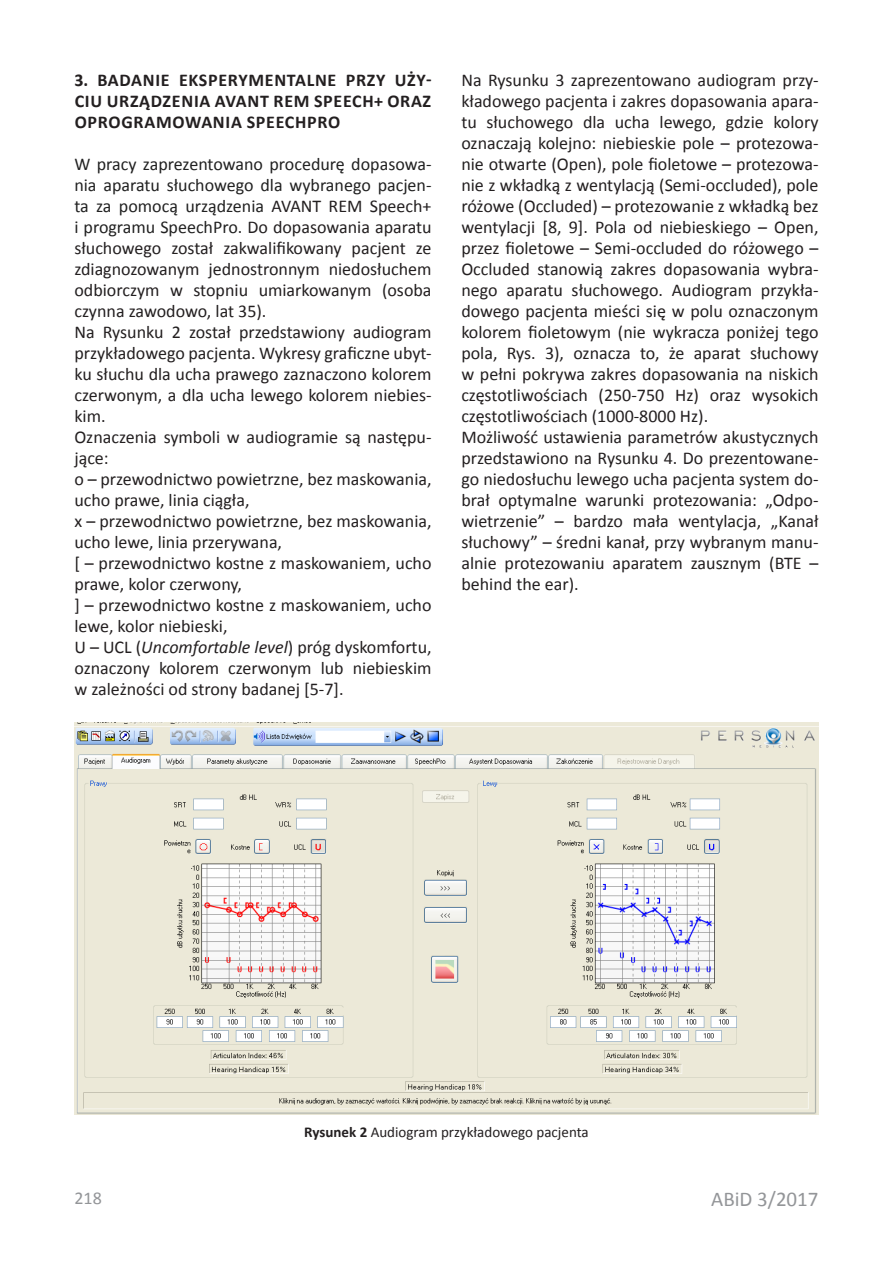
<style>
.page{position:relative;width:893px;height:1263px;background:#fff}
.page>*{position:absolute;margin:0;border:0;box-sizing:border-box;transform-origin:0 0}
.t1{font:21px "Calibri";color:#939598}
.Domyślnie{font:18px/21px "Calibri";color:#231f20;text-align:justify}
.Domyślnie-2{font:700 18px/21px "Calibri";letter-spacing:.04em;color:#231f20;text-align:justify}
.t2{font:18px "Calibri";color:#939598}
.Domyślnie-3{font:15px "Calibri";color:#231f20}
.s1{color:#212121}
.s2{font-style:italic}
.s3{font-weight:700}
</style>
<div class="page">
<img style="left:74px;top:723px;width:745px;height:391px">
<p class="Domyślnie-2" style="left:74px;top:69px;width:359px">3. BADANIE EKSPERYMENTALNE PRZY UŻY-CIU URZĄDZENIA AVANT REM SPEECH+ ORAZ OPROGRAMOWANIA SPEECHPRO</p>
<p class="Domyślnie" style="left:74px;top:153px;width:359px"><span class="s1">W pracy zaprezentowano procedurę dopasowa&shy;nia aparatu słuchowego dla wybranego pacjen&shy;ta za pomocą urządzenia</span> AVANT REM Speech+ <span class="s1">i programu SpeechPro.</span> Do dopasowania aparatu słuchowego został zakwalifikowany pacjent ze zdiagnozowanym jednostronnym niedosłuchem odbiorczym w stopniu umiarkowanym (osoba czynna zawodowo, lat 35).</p>
<p class="Domyślnie" style="left:74px;top:321px;width:359px">Na Rysunku 2 został przedstawiony audiogram przykładowego pacjenta. Wykresy graficzne ubyt&shy;ku słuchu dla ucha prawego zaznaczono kolorem czerwonym, a dla ucha lewego kolorem niebies&shy;kim.</p>
<p class="Domyślnie" style="left:74px;top:426px;width:359px">Oznaczenia symboli w audiogramie są następu&shy;jące:</p>
<p class="Domyślnie" style="left:74px;top:468px;width:359px">o – przewodnictwo powietrzne, bez maskowania, ucho prawe, linia ciągła,</p>
<p class="Domyślnie" style="left:74px;top:510px;width:359px">x – przewodnictwo powietrzne, bez maskowania, ucho lewe, linia przerywana,</p>
<p class="Domyślnie" style="left:74px;top:552px;width:359px">[ – przewodnictwo kostne z maskowaniem, ucho prawe, kolor czerwony,</p>
<p class="Domyślnie" style="left:74px;top:594px;width:359px">] – przewodnictwo kostne z maskowaniem, ucho lewe, kolor niebieski,</p>
<p class="Domyślnie" style="left:74px;top:636px;width:359px">U – UCL (<span class="s2">Uncomfortable level</span>) próg dyskomfortu, oznaczony kolorem czerwonym lub niebieskim w zależności od strony badanej [5-7].</p>
<p class="Domyślnie" style="left:461px;top:69px;width:359px">Na Rysunku 3 zaprezentowano audiogram przy&shy;kładowego pacjenta i zakres dopasowania apara&shy;tu słuchowego dla ucha lewego, gdzie kolory oznaczają kolejno: niebieskie pole – protezowa&shy;nie otwarte (Open), pole fioletowe – protezowa&shy;nie z wkładką z wentylacją (Semi-occluded), pole różowe (Occluded) – protezowanie z wkładką bez wentylacji [8, 9]. Pola od niebieskiego – Open, przez fioletowe – Semi-occluded do różowego – Occluded stanowią zakres dopasowania wybra&shy;nego aparatu słuchowego. Audiogram przykła&shy;dowego pacjenta mieści się w polu oznaczonym kolorem fioletowym (nie wykracza poniżej tego pola, Rys. 3), oznacza to, że aparat słuchowy w pełni pokrywa zakres dopasowania na niskich częstotliwościach (250-750 Hz) oraz wysokich częstotliwościach (1000-8000 Hz).</p>
<p class="Domyślnie" style="left:461px;top:426px;width:359px">Możliwość ustawienia parametrów akustycznych przedstawiono na Rysunku 4. Do prezentowane&shy;go niedosłuchu lewego ucha pacjenta system do&shy;brał optymalne warunki protezowania: „Odpo&shy;wietrzenie” – bardzo mała wentylacja, „Kanał słuchowy” – średni kanał, przy wybranym manu&shy;alnie protezowaniu aparatem zausznym (BTE – behind the ear).</p>
<p class="Domyślnie-3" style="left:304px;top:1122px;width:286px"><span class="s3">Rysunek 2</span> Audiogram przykładowego pacjenta</p>
<p class="t2" style="left:74px;top:1186px;width:20px">98</p>
<p class="t1" style="left:711px;top:1185px;width:109px">ABiD 3/2017</p>
<p class="t2" style="left:74px;top:1186px;width:29px">218</p>
</div>
